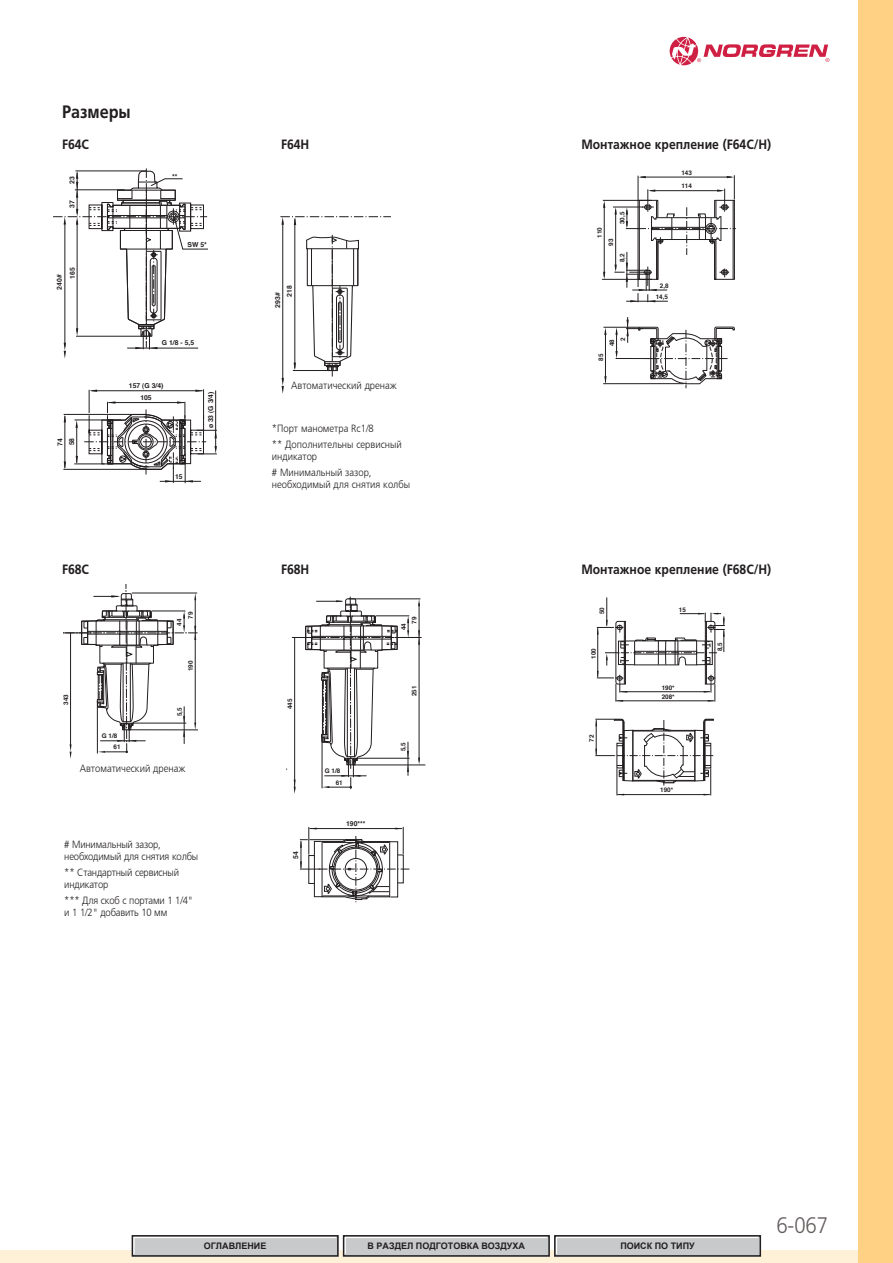
<style>
.page{position:relative;width:893px;height:1263px;background:#fff}
.page>*{position:absolute;margin:0;border:0;box-sizing:border-box;transform-origin:0 0}
.t1{font:300 22.5px "Frutiger LTCYR";color:#635d5d;scale:.9 1}
.t2{font:700 18px "Frutiger LTCYR";color:#221e1f;scale:.9 1}
.t3{font:700 13.5px "Frutiger LTCYR";color:#221e1f;scale:.9 1}
.t4{font:300 10.5px/12px "Frutiger LTCYR";color:#221e1f;scale:.9 1}
.t5{font:700 9px "Arial";color:#231f20}
.t6{font:700 6.75px/11.6px "Helvetica";color:#221e1f}
.t7{font:700 6.3px/11.1px "Helvetica";color:#221e1f;text-align:right}
</style>
<div class="page">
<div style="left:0;top:1250px;width:892px;height:13px;background:#fef1d8"></div>
<svg style="left:670px;top:37px;width:159px;height:28px"></svg>
<div style="left:858px;top:0;width:34px;height:1263px;background:#ffd184"></div>
<hr style="left:128px;top:730px;width:70px;height:1px;background:#221e1f">
<svg style="left:64px;top:585px;width:133px;height:174px"></svg>
<svg style="left:595px;top:719px;width:119px;height:76px"></svg>
<svg style="left:597px;top:597px;width:128px;height:105px"></svg>
<hr style="left:603px;top:383px;width:81px;height:1px;background:#221e1f">
<hr style="left:605px;top:331px;width:1px;height:51px;background:#221e1f">
<hr style="left:604px;top:204px;width:1px;height:73px;background:#221e1f">
<hr style="left:602px;top:279px;width:50px;height:1px;background:#221e1f">
<hr style="left:603px;top:200px;width:48px;height:1px;background:#221e1f">
<hr style="left:603px;top:327px;width:36px;height:1px;background:#221e1f">
<svg style="left:604px;top:376px;width:3px;height:8px"></svg>
<hr style="left:615px;top:358px;width:36px;height:1px;background:#221e1f">
<svg style="left:615px;top:327px;width:3px;height:32px"></svg>
<svg style="left:626px;top:317px;width:109px;height:71px"></svg>
<hr style="left:613px;top:207px;width:31px;height:1px;background:#221e1f">
<svg style="left:614px;top:175px;width:122px;height:127px"></svg>
<hr style="left:353px;top:765px;width:72px;height:1px;background:#221e1f">
<svg style="left:286px;top:597px;width:135px;height:197px"></svg>
<svg style="left:300px;top:827px;width:109px;height:76px"></svg>
<div style="left:397px;top:855px;width:6px;height:28px;border:1px solid #221e1f"></div>
<div style="left:314px;top:841px;width:8px;height:56px;border:1px solid #221e1f"></div>
<div style="left:308px;top:855px;width:7px;height:29px;border:1px solid #221e1f"></div>
<hr style="left:295px;top:219px;width:1px;height:149px;background:#221e1f">
<svg style="left:282px;top:378px;width:2px;height:16px"></svg>
<hr style="left:282px;top:221px;width:1px;height:160px;background:#221e1f">
<svg style="left:280px;top:216px;width:111px;height:9px"></svg>
<svg style="left:294px;top:363px;width:2px;height:7px"></svg>
<hr style="left:293px;top:370px;width:38px;height:1px;background:#221e1f">
<svg style="left:306px;top:235px;width:53px;height:142px"></svg>
<svg style="left:54px;top:168px;width:163px;height:315px"></svg>
<div style="left:135px;top:1238px;width:201px;height:16px;background:#c7c9cb"></div>
<div style="left:132px;top:1235px;width:207px;height:22px;border:2px solid #231f20"></div>
<div style="left:557px;top:1238px;width:201px;height:16px;background:#c7c9cb"></div>
<div style="left:554px;top:1235px;width:207px;height:22px;border:2px solid #231f20"></div>
<div style="left:346px;top:1238px;width:201px;height:16px;background:#c7c9cb"></div>
<div style="left:343px;top:1235px;width:207px;height:22px;border:2px solid #231f20"></div>
<h2 class="t2" style="left:62px;top:101px;width:78px">Размеры</h2>
<p class="t3" style="left:62px;top:137px;width:31px">F64C</p>
<p class="t6" style="left:67px;top:184px;width:9px;rotate:-90deg">23</p>
<p class="t6" style="left:67px;top:208px;width:9px;rotate:-90deg">37</p>
<p class="t6" style="left:54px;top:279px;width:13px;line-height:13px;text-indent:-11px;rotate:-90deg">240#<br>165</p>
<p class="t6" style="left:55px;top:446px;width:10px;rotate:-90deg">74<br>58</p>
<p class="t6" style="left:172px;top:171px;width:7px">**</p>
<p class="t6" style="left:188px;top:239px;width:21px">SW 5*</p>
<p class="t6" style="left:162px;top:338px;width:34px">G 1/8 - 5,5</p>
<p class="t6" style="left:129px;top:381px;width:36px">157 (G 3/4)</p>
<p class="t6" style="left:140px;top:392px;width:13px">105</p>
<p class="t6" style="left:205px;top:428px;width:38px;rotate:-90deg">ø 33 (G 3/4)</p>
<p class="t6" style="left:175px;top:471px;width:9px">15</p>
<p class="t3" style="left:281px;top:137px;width:33px">F64H</p>
<p class="t6" style="left:273px;top:297px;width:13px;text-indent:-11px;rotate:-90deg">293#<br>218</p>
<p class="t4" style="left:291px;top:380px;width:119px">Автоматический дренаж</p>
<p class="t4" style="left:272px;top:420px;width:146px;line-height:16.2px">*Порт манометра Rc1/8<br>** Дополнительны сервисный</p>
<p class="t4" style="left:272px;top:448px;width:112px;line-height:16.2px">индикатор<br># Минимальный зазор,</p>
<p class="t4" style="left:272px;top:478px;width:155px">необходимый для снятия колбы</p>
<p class="t3" style="left:62px;top:562px;width:31px">F68C</p>
<p class="t3" style="left:281px;top:562px;width:33px">F68H</p>
<p class="t7" style="left:185px;top:619px;width:9px;rotate:-90deg">79</p>
<p class="t7" style="left:174px;top:626px;width:9px;rotate:-90deg">44</p>
<p class="t7" style="left:61px;top:705px;width:12px;rotate:-90deg">343</p>
<p class="t7" style="left:186px;top:671px;width:12px;rotate:-90deg">190</p>
<p class="t7" style="left:175px;top:716px;width:10px;rotate:-90deg">5,5</p>
<p class="t7" style="left:285px;top:709px;width:12px;rotate:-90deg">445</p>
<p class="t7" style="left:409px;top:624px;width:9px;rotate:-90deg">79</p>
<p class="t7" style="left:398px;top:630px;width:9px;rotate:-90deg">44</p>
<p class="t7" style="left:409px;top:696px;width:12px;rotate:-90deg">251</p>
<p class="t3" style="left:581px;top:137px;width:212px">Монтажное крепление (F64C/H)</p>
<p class="t7" style="left:617px;top:224px;width:14px;rotate:-90deg">30,5</p>
<p class="t7" style="left:594px;top:238px;width:12px;rotate:-90deg">110</p>
<p class="t7" style="left:606px;top:246px;width:9px;rotate:-90deg">93</p>
<p class="t7" style="left:617px;top:262px;width:10px;rotate:-90deg">8,2</p>
<p class="t7" style="left:607px;top:346px;width:10px;rotate:-90deg">48<br>2</p>
<p class="t7" style="left:596px;top:361px;width:9px;rotate:-90deg">85</p>
<p class="t7" style="left:681px;top:166px;width:12px;line-height:13.6px;text-align:left">143<br>114</p>
<p class="t7" style="left:656px;top:280px;width:14px">2,8<br>14,5</p>
<p class="t3" style="left:581px;top:562px;width:212px">Монтажное крепление (F68C/H)</p>
<p class="t7" style="left:597px;top:614px;width:9px;rotate:-90deg">50</p>
<p class="t7" style="left:588px;top:659px;width:12px;rotate:-90deg">100</p>
<p class="t7" style="left:679px;top:604px;width:9px">15</p>
<p class="t7" style="left:662px;top:683px;width:14px">190*</p>
<p class="t7" style="left:662px;top:691px;width:14px">208*</p>
<p class="t7" style="left:715px;top:651px;width:10px;rotate:-90deg">8,5</p>
<p class="t7" style="left:102px;top:731px;width:17px">G 1/8</p>
<p class="t7" style="left:586px;top:742px;width:9px;rotate:-90deg">72</p>
<p class="t7" style="left:398px;top:751px;width:10px;rotate:-90deg">5,5</p>
<p class="t7" style="left:114px;top:742px;width:9px">61</p>
<p class="t4" style="left:80px;top:763px;width:119px">Автоматический дренаж</p>
<p class="t4" style="left:64px;top:838px;width:150px"># Минимальный зазор, необходимый для снятия колбы</p>
<p class="t4" style="left:64px;top:866px;width:129px">** Стандартный сервисный индикатор</p>
<p class="t4" style="left:64px;top:895px;width:145px">*** Для скоб с портами 1 1/4" и 1 1/2" добавить 10 мм</p>
<p class="t6" style="left:291px;top:859px;width:9px;rotate:-90deg">54</p>
<p class="t7" style="left:325px;top:766px;width:17px">G 1/8</p>
<p class="t7" style="left:336px;top:777px;width:9px">61</p>
<p class="t6" style="left:346px;top:818px;width:21px">190***</p>
<p class="t7" style="left:660px;top:785px;width:14px">190*</p>
<p class="t5" style="left:204px;top:1241px;width:64px">ОГЛАВЛЕНИЕ</p>
<p class="t5" style="left:368px;top:1241px;width:159px">В РАЗДЕЛ ПОДГОТОВКА ВОЗДУХА</p>
<p class="t5" style="left:620px;top:1241px;width:76px">ПОИСК ПО ТИПУ</p>
<h1 class="t1" style="left:776px;top:1212px;width:59px">6-067</h1>
</div>
